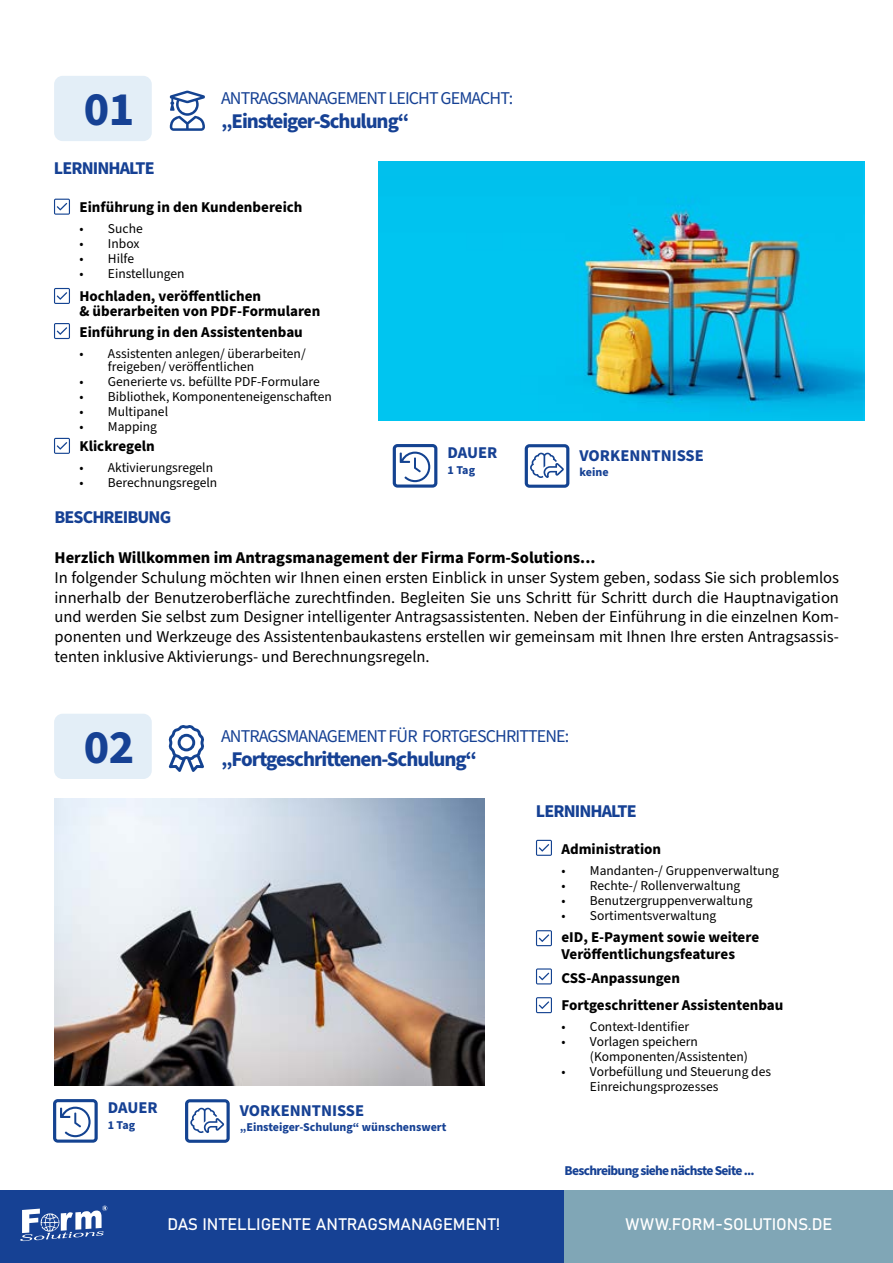
<style>
.page{position:relative;width:893px;height:1263px;background:#fff}
.page>*{position:absolute;margin:0;border:0;box-sizing:border-box;transform-origin:0 0}
.t1{font:700 48px "Source Sans Pro";color:#164194}
.t2{font:700 21px "Source Sans Pro";letter-spacing:-.05em;color:#164194}
.t3{font:18px "Source Sans Pro";letter-spacing:-.05em;color:#164194}
.t4{font:700 18px "Source Sans Pro";letter-spacing:-.05em;color:#164194}
.t5{font:16.5px/19.8px "Source Sans Pro";color:#000;text-align:justify}
.t6{font:700 16.5px "Source Sans Pro";color:#000}
.t7{font:16.5px "Bahnschrift";color:#fff}
.t8{font:700 16.5px "Source Sans Pro";color:#164194}
.t9{font:700 15px/15px "Source Sans Pro";color:#000}
.t10{font:13.5px/15px "Source Sans Pro";color:#000}
.t11{font:700 13.5px "Source Sans Pro";letter-spacing:-.05em;color:#164194}
.t12{font:700 12px "Source Sans Pro";color:#164194}
</style>
<div class="page">
<div style="left:0;top:1191px;width:565px;height:72px;background:#164194"></div>
<div style="left:565px;top:1191px;width:328px;height:72px;background:#80a6b6"></div>
<svg style="left:20px;top:1205px;width:87px;height:36px"></svg>
<div style="left:54px;top:76px;width:98px;height:65px;background:#e3eef7;border-radius:9px"></div>
<svg style="left:170px;top:91px;width:35px;height:40px"></svg>
<svg style="left:54px;top:199px;width:16px;height:16px"></svg>
<svg style="left:54px;top:288px;width:16px;height:16px"></svg>
<svg style="left:54px;top:323px;width:16px;height:16px"></svg>
<svg style="left:54px;top:438px;width:16px;height:16px"></svg>
<svg style="left:525px;top:444px;width:44px;height:44px"></svg>
<svg style="left:393px;top:444px;width:44px;height:44px"></svg>
<svg style="left:169px;top:725px;width:35px;height:47px"></svg>
<div style="left:54px;top:714px;width:98px;height:65px;background:#e3eef7;border-radius:9px"></div>
<svg style="left:536px;top:840px;width:16px;height:16px"></svg>
<svg style="left:536px;top:930px;width:16px;height:16px"></svg>
<svg style="left:536px;top:968px;width:16px;height:16px"></svg>
<svg style="left:536px;top:997px;width:16px;height:16px"></svg>
<svg style="left:185px;top:1099px;width:45px;height:44px"></svg>
<svg style="left:53px;top:1099px;width:45px;height:44px"></svg>
<img style="left:55px;top:799px;width:430px;height:286px">
<img style="left:378px;top:162px;width:486px;height:258px">
<h1 class="t1" style="left:84px;top:76px;width:52px">01</h1>
<p class="t3" style="left:221px;top:86px;width:294px">ANTRAGSMANAGEMENT LEICHT GEMACHT:</p>
<p class="t2" style="left:221px;top:107px;width:190px">„Einsteiger-Schulung“</p>
<p class="t4" style="left:54px;top:156px;width:102px">LERNINHALTE</p>
<p class="t9" style="left:79px;top:200px;width:225px">Einführung in den Kundenbereich</p>
<p class="t10" style="left:79px;top:222px;width:65px">• Suche</p>
<p class="t10" style="left:79px;top:237px;width:62px">• Inbox</p>
<p class="t10" style="left:79px;top:252px;width:56px">• Hilfe</p>
<p class="t10" style="left:79px;top:267px;width:107px">• Einstellungen</p>
<p class="t9" style="left:79px;top:289px;width:242px">Hochladen, veröffentlichen<br>&amp; überarbeiten von PDF-Formularen</p>
<p class="t9" style="left:79px;top:325px;width:225px">Einführung in den Assistentenbau</p>
<p class="t10" style="left:108px;top:347px;width:199px;line-height:13.5px;text-indent:-28px">• Assistenten anlegen/ überarbeiten/ freigeben/ veröffentlichen</p>
<p class="t10" style="left:79px;top:375px;width:242px">• Generierte vs. befüllte PDF-Formulare</p>
<p class="t10" style="left:79px;top:390px;width:254px">• Bibliothek, Komponenteneigenschaften</p>
<p class="t10" style="left:79px;top:405px;width:90px">• Multipanel</p>
<p class="t10" style="left:79px;top:420px;width:79px">• Mapping</p>
<p class="t9" style="left:79px;top:439px;width:77px">Klickregeln</p>
<p class="t10" style="left:79px;top:461px;width:135px">• Aktivierungsregeln</p>
<p class="t10" style="left:79px;top:476px;width:139px">• Berechnungsregeln</p>
<p class="t8" style="left:448px;top:441px;width:51px">DAUER</p>
<p class="t12" style="left:448px;top:462px;width:29px">1 Tag</p>
<p class="t8" style="left:579px;top:444px;width:126px">VORKENNTNISSE</p>
<p class="t12" style="left:579px;top:464px;width:31px">keine</p>
<p class="t4" style="left:55px;top:505px;width:118px">BESCHREIBUNG</p>
<p class="t6" style="left:55px;top:546px;width:542px">Herzlich Willkommen im Antragsmanagement der Firma Form-Solutions...</p>
<p class="t5" style="left:55px;top:568px;width:786px">In folgender Schulung möchten wir Ihnen einen ersten Einblick in unser System geben, sodass Sie sich problemlos innerhalb der Benutzeroberfläche zurechtfinden. Begleiten Sie uns Schritt für Schritt durch die Hauptnavigation und werden Sie selbst zum Designer intelligenter Antragsassistenten. Neben der Einführung in die einzelnen Kom&shy;ponenten und Werkzeuge des Assistentenbaukastens erstellen wir gemeinsam mit Ihnen Ihre ersten Antragsassis&shy;tenten inklusive Aktivierungs- und Berechnungsregeln.</p>
<h1 class="t1" style="left:84px;top:714px;width:52px">02</h1>
<p class="t3" style="left:221px;top:724px;width:350px">ANTRAGSMANAGEMENT FÜR FORTGESCHRITTENE:</p>
<p class="t2" style="left:221px;top:745px;width:258px">„Fortgeschrittenen-Schulung“</p>
<p class="t8" style="left:108px;top:1096px;width:51px">DAUER</p>
<p class="t12" style="left:108px;top:1117px;width:29px">1 Tag</p>
<p class="t8" style="left:240px;top:1099px;width:126px">VORKENNTNISSE</p>
<p class="t12" style="left:240px;top:1119px;width:208px">„Einsteiger-Schulung“ wünschenswert</p>
<p class="t4" style="left:536px;top:799px;width:102px">LERNINHALTE</p>
<p class="t9" style="left:561px;top:841px;width:101px">Administration</p>
<p class="t10" style="left:561px;top:863px;width:219px">• Mandanten-/ Gruppenverwaltung</p>
<p class="t10" style="left:561px;top:878px;width:180px">• Rechte-/ Rollenverwaltung</p>
<p class="t10" style="left:561px;top:893px;width:193px">• Benutzergruppenverwaltung</p>
<p class="t10" style="left:561px;top:908px;width:156px">• Sortimentsverwaltung</p>
<p class="t9" style="left:561px;top:930px;width:199px;line-height:16.5px">eID, E-Payment sowie weitere<br>Veröffentlichungsfeatures</p>
<p class="t9" style="left:561px;top:965px;width:223px;line-height:27px">CSS-Anpassungen<br>Fortgeschrittener Assistentenbau</p>
<p class="t10" style="left:561px;top:1019px;width:129px">• Context-Identifier</p>
<p class="t10" style="left:590px;top:1034px;width:159px;text-indent:-28px">• Vorlagen speichern (Komponenten/Assistenten)</p>
<p class="t10" style="left:590px;top:1064px;width:183px;text-indent:-28px">• Vorbefüllung und Steuerung des<br>Einreichungsprozesses</p>
<p class="t11" style="left:564px;top:1161px;width:192px">Beschreibung siehe nächste Seite ...</p>
<p class="t7" style="left:167px;top:1212px;width:334px">DAS INTELLIGENTE ANTRAGSMANAGEMENT!</p>
<p class="t7" style="left:625px;top:1212px;width:208px">WWW.FORM-SOLUTIONS.DE</p>
</div>
